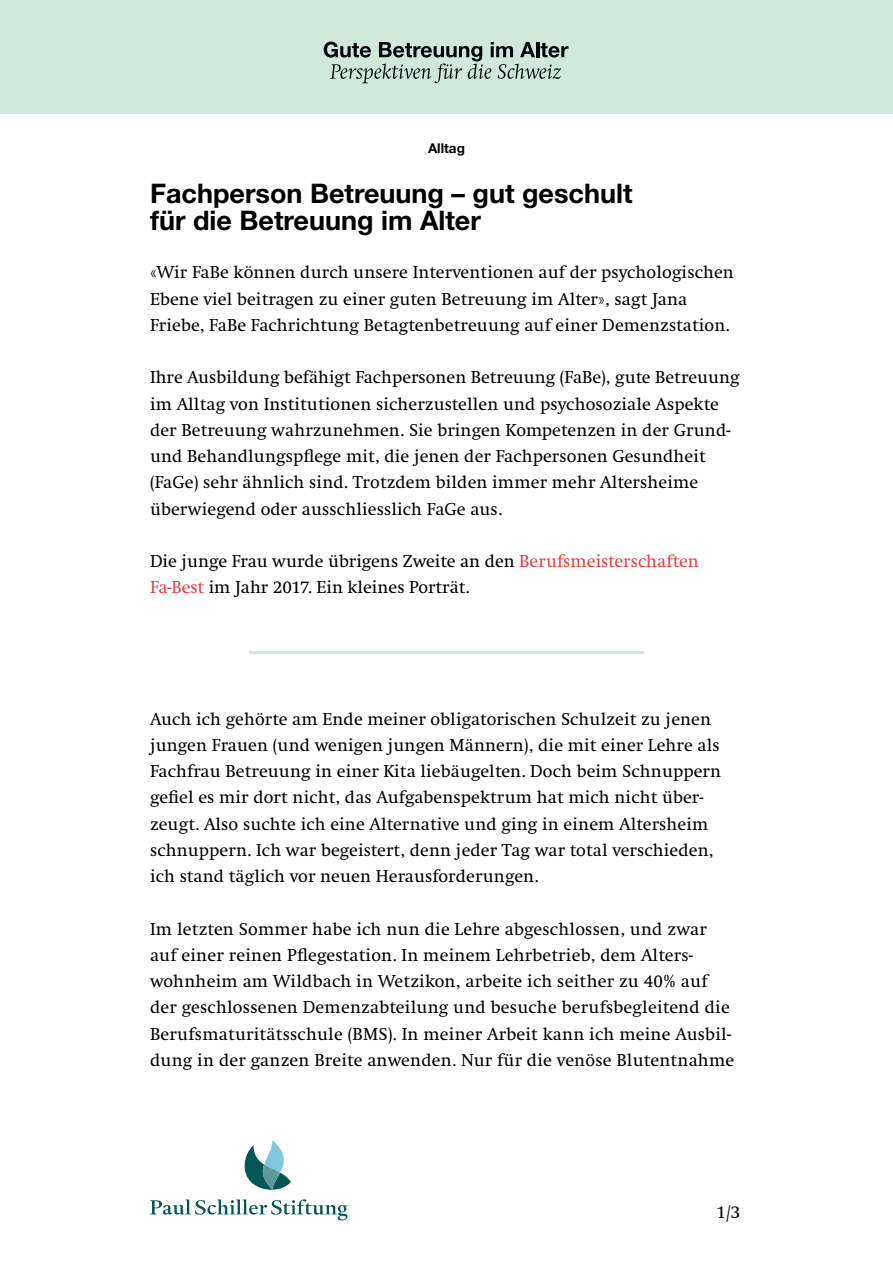
<style>
.page{position:relative;width:893px;height:1263px;background:#fff}
.page>*{position:absolute;margin:0;border:0;box-sizing:border-box;transform-origin:0 0}
.t1{font:700 27px/27px "Helvetica Neue LT";color:#000}
.t2{font:18px/26.2px "Swift EF";letter-spacing:.005em;color:#000}
.t3{font:700 13.5px "Helvetica Neue LT";color:#000}
.s1{color:#e94043}
</style>
<div class="page">
<div style="left:0;top:0;width:893px;height:114px;background:#d0e8db"></div>
<svg style="left:324px;top:42px;width:244px;height:41px"></svg>
<hr style="left:249px;top:651px;width:395px;height:3px;background:#d0e8db">
<svg style="left:150px;top:1199px;width:198px;height:21px"></svg>
<svg style="left:244px;top:1140px;width:47px;height:50px"></svg>
<p class="t3" style="left:428px;top:140px;width:38px">Alltag</p>
<h1 class="t1" style="left:150px;top:179px;width:484px">Fachperson Betreuung – gut geschult für die Betreuung im Alter</h1>
<p class="t2" style="left:150px;top:260px;width:585px">«Wir FaBe können durch unsere Interventionen auf der psychologischen<br>Ebene viel beitragen zu einer guten Betreuung im Alter», sagt Jana<br>Friebe, FaBe Fachrichtung Betagtenbetreuung auf einer Demenzstation.</p>
<p class="t2" style="left:150px;top:365px;width:591px">Ihre Ausbildung befähigt Fachpersonen Betreuung (FaBe), gute Betreuung im Alltag von Institutionen sicherzustellen und psychosoziale Aspekte der Betreuung wahrzunehmen. Sie bringen Kompetenzen in der Grund&shy;und Behandlungspflege mit, die jenen der Fachpersonen Gesundheit (FaGe) sehr ähnlich sind. Trotzdem bilden immer mehr Altersheime überwiegend oder ausschliesslich FaGe aus.</p>
<p class="t2" style="left:150px;top:548px;width:550px">Die junge Frau wurde übrigens Zweite an den <span class="s1">Berufsmeisterschaften<br>Fa-Best</span> im Jahr 2017. Ein kleines Porträt.</p>
<p class="t2" style="left:150px;top:706px;width:573px">Auch ich gehörte am Ende meiner obligatorischen Schulzeit zu jenen jungen Frauen (und wenigen jungen Männern), die mit einer Lehre als Fachfrau Betreuung in einer Kita liebäugelten. Doch beim Schnuppern gefiel es mir dort nicht, das Aufgabenspektrum hat mich nicht über&shy;zeugt. Also suchte ich eine Alternative und ging in einem Altersheim schnuppern. Ich war begeistert, denn jeder Tag war total verschieden, ich stand täglich vor neuen Herausforderungen.</p>
<p class="t2" style="left:150px;top:916px;width:586px">Im letzten Sommer habe ich nun die Lehre abgeschlossen, und zwar auf einer reinen Pflegestation. In meinem Lehrbetrieb, dem Alters&shy;wohnheim am Wildbach in Wetzikon, arbeite ich seither zu 40% auf der geschlossenen Demenzabteilung und besuche berufsbegleitend die Berufsmaturitätsschule (BMS). In meiner Arbeit kann ich meine Ausbil&shy;dung in der ganzen Breite anwenden. Nur für die venöse Blutentnahme</p>
<p class="t2" style="left:716px;top:1199px;width:25px">1/3</p>
</div>
